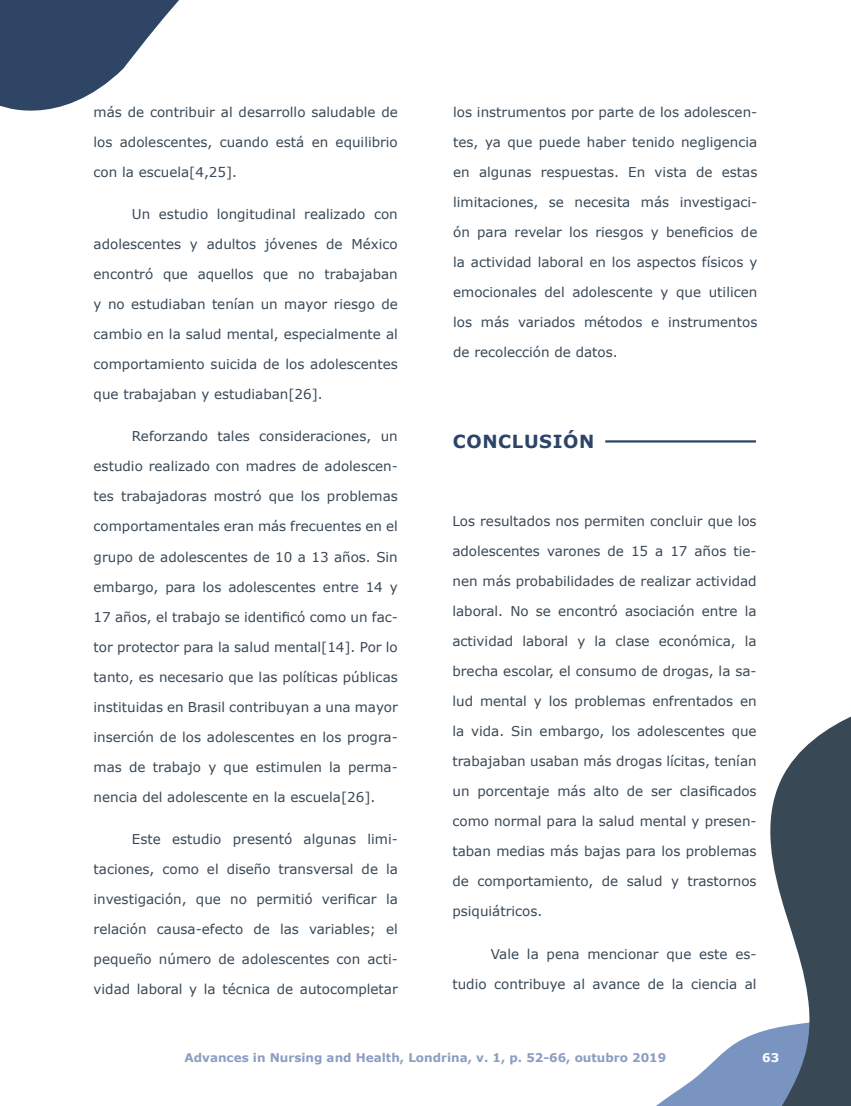
<style>
.page{position:relative;width:851px;height:1106px;background:#fff}
.page>*{position:absolute;margin:0;border:0;box-sizing:border-box;transform-origin:0 0}
.t1{font:700 18px "Verdana";letter-spacing:.035em;color:#2c4467}
.t2{font:13.5px "Verdana";color:#394855}
.t3{font:700 12px "Verdana";color:#8c9ec2}
.t4{font:700 12px "Verdana";color:#fff}
</style>
<div class="page">
<svg style="left:656px;top:1045px;width:77px;height:61px"></svg>
<hr style="left:605px;top:440px;width:150px;height:2px;background:#2c4467">
<svg style="left:0;top:0;width:179px;height:111px;fill:#2e4566"></svg>
<svg style="left:733px;top:717px;width:117px;height:389px"></svg>
<p class="t2" style="left:94px;top:102px;width:306px">más de contribuir al desarrollo saludable de</p>
<p class="t2" style="left:94px;top:132px;width:306px">los adolescentes, cuando está en equilibrio</p>
<p class="t2" style="left:94px;top:162px;width:145px">con la escuela[4,25].</p>
<p class="t2" style="left:132px;top:205px;width:267px">Un estudio longitudinal realizado con</p>
<p class="t2" style="left:94px;top:235px;width:306px">adolescentes y adultos jóvenes de México</p>
<p class="t2" style="left:94px;top:265px;width:306px">encontró que aquellos que no trabajaban</p>
<p class="t2" style="left:94px;top:295px;width:306px">y no estudiaban tenían un mayor riesgo de</p>
<p class="t2" style="left:94px;top:325px;width:306px">cambio en la salud mental, especialmente al</p>
<p class="t2" style="left:94px;top:355px;width:306px">comportamiento suicida de los adolescentes</p>
<p class="t2" style="left:94px;top:385px;width:231px">que trabajaban y estudiaban[26].</p>
<p class="t2" style="left:132px;top:427px;width:267px">Reforzando tales consideraciones, un</p>
<p class="t2" style="left:94px;top:457px;width:306px">estudio realizado con madres de adolescen-</p>
<p class="t2" style="left:94px;top:487px;width:306px">tes trabajadoras mostró que los problemas</p>
<p class="t2" style="left:94px;top:517px;width:306px">comportamentales eran más frecuentes en el</p>
<p class="t2" style="left:94px;top:547px;width:306px">grupo de adolescentes de 10 a 13 años. Sin</p>
<p class="t2" style="left:94px;top:577px;width:306px">embargo, para los adolescentes entre 14 y</p>
<p class="t2" style="left:94px;top:607px;width:306px">17 años, el trabajo se identificó como un fac-</p>
<p class="t2" style="left:94px;top:637px;width:306px">tor protector para la salud mental[14]. Por lo</p>
<p class="t2" style="left:94px;top:667px;width:306px">tanto, es necesario que las políticas públicas</p>
<p class="t2" style="left:94px;top:697px;width:306px">instituidas en Brasil contribuyan a una mayor</p>
<p class="t2" style="left:94px;top:727px;width:306px">inserción de los adolescentes en los progra-</p>
<p class="t2" style="left:94px;top:757px;width:306px">mas de trabajo y que estimulen la perma-</p>
<p class="t2" style="left:94px;top:787px;width:283px">nencia del adolescente en la escuela[26].</p>
<p class="t2" style="left:132px;top:829px;width:267px">Este estudio presentó algunas limi-</p>
<p class="t2" style="left:94px;top:859px;width:306px">taciones, como el diseño transversal de la</p>
<p class="t2" style="left:94px;top:889px;width:306px">investigación, que no permitió verificar la</p>
<p class="t2" style="left:94px;top:919px;width:306px">relación causa-efecto de las variables; el</p>
<p class="t2" style="left:94px;top:949px;width:306px">pequeño número de adolescentes con acti-</p>
<p class="t2" style="left:94px;top:979px;width:306px">vidad laboral y la técnica de autocompletar</p>
<p class="t2" style="left:453px;top:102px;width:306px">los instrumentos por parte de los adolescen-</p>
<p class="t2" style="left:453px;top:132px;width:306px">tes, ya que puede haber tenido negligencia</p>
<p class="t2" style="left:453px;top:162px;width:306px">en algunas respuestas. En vista de estas</p>
<p class="t2" style="left:453px;top:192px;width:306px">limitaciones, se necesita más investigaci-</p>
<p class="t2" style="left:453px;top:222px;width:306px">ón para revelar los riesgos y beneficios de</p>
<p class="t2" style="left:453px;top:252px;width:306px">la actividad laboral en los aspectos físicos y</p>
<p class="t2" style="left:453px;top:282px;width:306px">emocionales del adolescente y que utilicen</p>
<p class="t2" style="left:453px;top:312px;width:306px">los más variados métodos e instrumentos</p>
<p class="t2" style="left:453px;top:342px;width:166px">de recolección de datos.</p>
<h1 class="t1" style="left:452px;top:429px;width:143px">CONCLUSIÓN</h1>
<p class="t2" style="left:452px;top:512px;width:306px">Los resultados nos permiten concluir que los</p>
<p class="t2" style="left:452px;top:542px;width:306px">adolescentes varones de 15 a 17 años tie-</p>
<p class="t2" style="left:452px;top:572px;width:306px">nen más probabilidades de realizar actividad</p>
<p class="t2" style="left:452px;top:602px;width:306px">laboral. No se encontró asociación entre la</p>
<p class="t2" style="left:452px;top:632px;width:306px">actividad laboral y la clase económica, la</p>
<p class="t2" style="left:452px;top:662px;width:306px">brecha escolar, el consumo de drogas, la sa-</p>
<p class="t2" style="left:452px;top:692px;width:306px">lud mental y los problemas enfrentados en</p>
<p class="t2" style="left:452px;top:722px;width:306px">la vida. Sin embargo, los adolescentes que</p>
<p class="t2" style="left:452px;top:752px;width:306px">trabajaban usaban más drogas lícitas, tenían</p>
<p class="t2" style="left:452px;top:782px;width:306px">un porcentaje más alto de ser clasificados</p>
<p class="t2" style="left:452px;top:812px;width:306px">como normal para la salud mental y presen-</p>
<p class="t2" style="left:452px;top:842px;width:306px">taban medias más bajas para los problemas</p>
<p class="t2" style="left:452px;top:872px;width:306px">de comportamiento, de salud y trastornos</p>
<p class="t2" style="left:452px;top:902px;width:91px">psiquiátricos.</p>
<p class="t2" style="left:490px;top:944px;width:267px">Vale la pena mencionar que este es-</p>
<p class="t2" style="left:452px;top:974px;width:306px">tudio contribuye al avance de la ciencia al</p>
<p class="t3" style="left:184px;top:1049px;width:483px">Advances in Nursing and Health, Londrina, v. 1, p. 52-66, outubro 2019</p>
<p class="t4" style="left:762px;top:1049px;width:19px">63</p>
</div>
